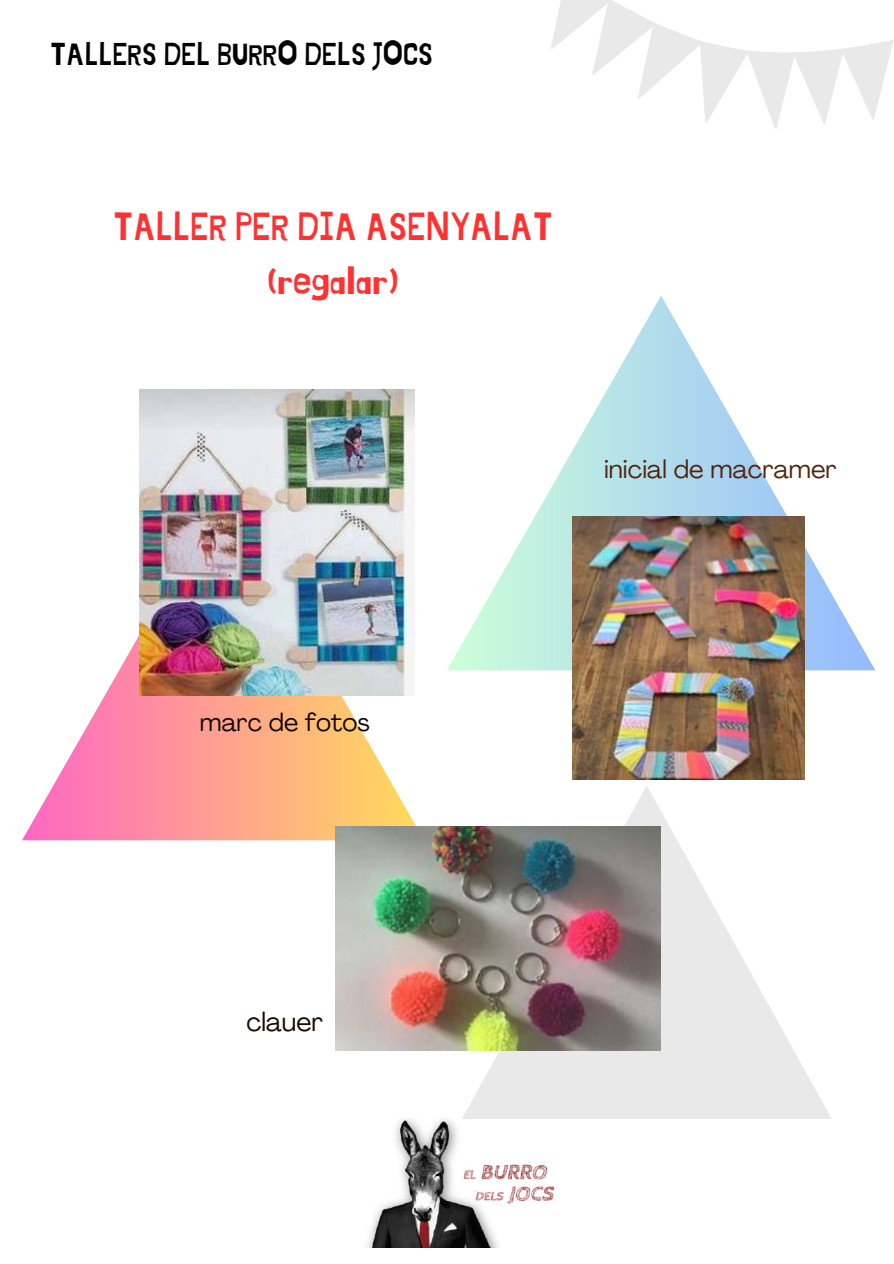
<style>
.page{position:relative;width:894px;height:1264px;background:#fff}
.page>*{position:absolute;margin:0;border:0;box-sizing:border-box;transform-origin:0 0}
.t1{font:39px/54px "Jingleberry";color:#ff3131;text-align:center}
.t2{font:31.5px "Jingleberry";color:#000}
.t3{font:26.25px "Agrandir";color:#190900}
.t4{font:25.35px "Agrandir";color:#52240a}
.t5{font:24.9px "Agrandir";color:#100600}
</style>
<div class="page">
<svg style="left:551px;top:0;width:342px;height:129px"></svg>
<svg style="left:461px;top:786px;width:370px;height:333px;fill:#e9e9e9"></svg>
<svg style="left:22px;top:586px;width:394px;height:254px"></svg>
<img style="left:367px;top:1117px;width:192px;height:130px">
<img style="left:335px;top:826px;width:325px;height:224px">
<svg style="left:447px;top:296px;width:428px;height:374px"></svg>
<img style="left:572px;top:517px;width:232px;height:262px">
<img style="left:139px;top:389px;width:275px;height:306px">
<p class="t2" style="left:50px;top:40px;width:384px">TALLERS DEL BURRO DELS JOCS</p>
<p class="t1" style="left:113px;top:201px;width:441px">TALLER PER DIA ASENYALAT (regalar)</p>
<p class="t4" style="left:604px;top:459px;width:234px">inicial de macramer</p>
<p class="t5" style="left:200px;top:712px;width:171px">marc de fotos</p>
<p class="t3" style="left:246px;top:1011px;width:78px">clauer</p>
</div>
